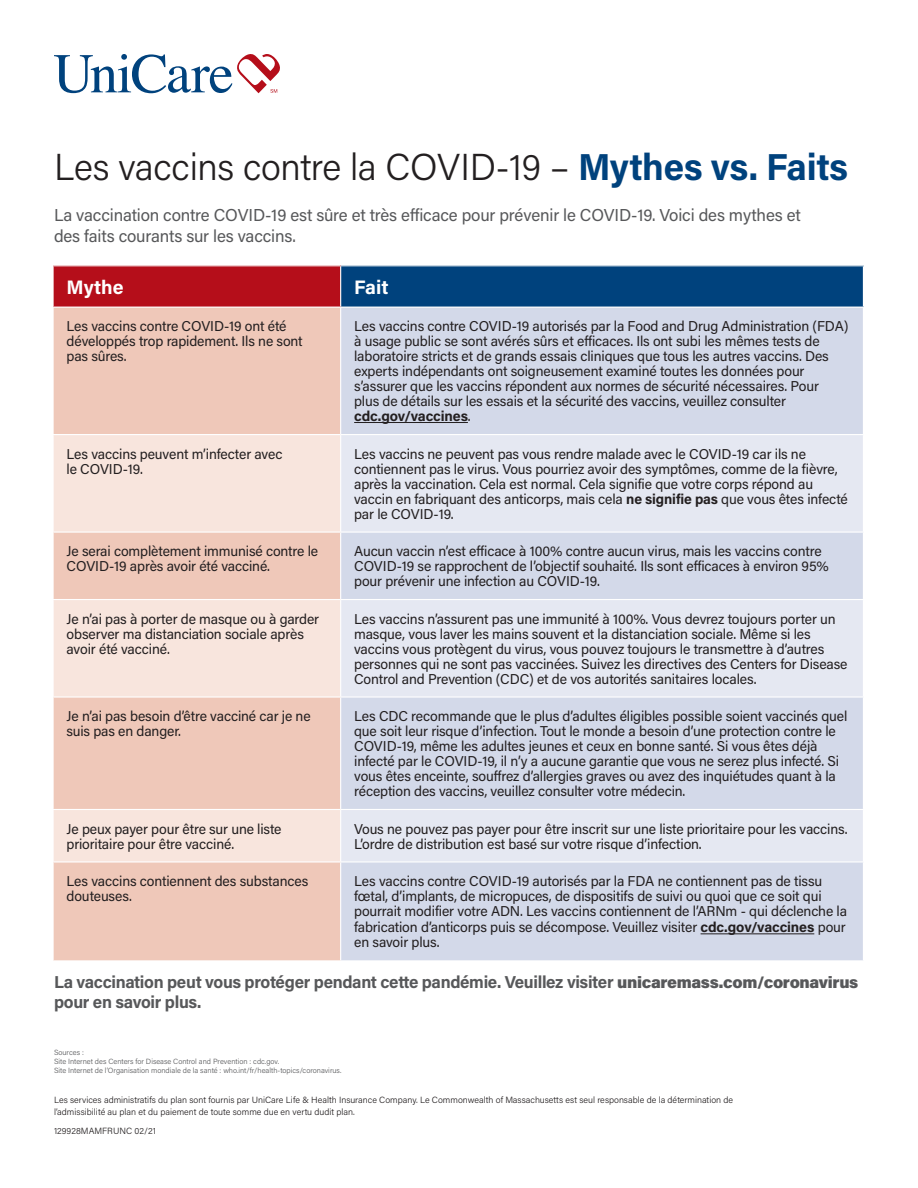
<style>
.page{position:relative;width:918px;height:1188px;background:#fff}
.page>*{position:absolute;margin:0;border:0;box-sizing:border-box;transform-origin:0 0}
.t1{font:300 37.5px "Acumin Pro";letter-spacing:-.01em;color:#231f20}
.t2{font:700 19.5px "Acumin Pro";color:#fff}
.t3{font:17.25px/21px "Acumin Pro";letter-spacing:-.01em;color:#57585a}
.t4{font:700 17.25px/19.5px "Acumin Pro";letter-spacing:-.02em;color:#57585a}
.t5{font:14.25px/15px "Acumin Pro";letter-spacing:-.01em;color:#231f20}
.t6{font:300 9px/12px "Acumin Pro";color:#231f20}
.t7{font:300 7.5px/9px "Acumin Pro";color:#57585a}
.s1{font-weight:700;color:#00427d}
.s2{font-weight:700}
.s3{font-weight:900;font-size:16.5px}
</style>
<div class="page">
<div style="left:53px;top:266px;width:288px;height:41px;background:#b50e1a"></div>
<div style="left:341px;top:266px;width:522px;height:41px;background:#00427d"></div>
<div style="left:54px;top:308px;width:286px;height:652px;background:#efc8b9"></div>
<div style="left:341px;top:308px;width:522px;height:652px;background:#d3d9e9"></div>
<svg style="left:54px;top:435px;width:286px;height:426px;background:#f4d8cd"></svg>
<svg style="left:341px;top:435px;width:522px;height:426px;background:#dde1ee"></svg>
<hr style="left:52px;top:266px;width:2px;height:41px;background:#fff">
<hr style="left:340px;top:266px;width:1px;height:41px;background:#fff">
<hr style="left:52px;top:434px;width:289px;height:1px;background:#fff">
<hr style="left:341px;top:434px;width:523px;height:1px;background:#fff">
<hr style="left:52px;top:531px;width:289px;height:2px;background:#fff">
<hr style="left:341px;top:531px;width:523px;height:2px;background:#fff">
<hr style="left:52px;top:599px;width:289px;height:1px;background:#fff">
<hr style="left:341px;top:599px;width:523px;height:1px;background:#fff">
<hr style="left:52px;top:696px;width:289px;height:2px;background:#fff">
<hr style="left:341px;top:696px;width:523px;height:2px;background:#fff">
<hr style="left:52px;top:809px;width:289px;height:1px;background:#fff">
<hr style="left:341px;top:809px;width:523px;height:1px;background:#fff">
<hr style="left:52px;top:861px;width:289px;height:2px;background:#fff">
<hr style="left:341px;top:861px;width:523px;height:2px;background:#fff">
<hr style="left:354px;top:422px;width:114px;height:1px;background:#231f20">
<hr style="left:701px;top:933px;width:113px;height:1px;background:#231f20">
<svg style="left:54px;top:54px;width:226px;height:39px"></svg>
<h1 class="t1" style="left:54px;top:141px;width:796px">Les vaccins contre la COVID-19 – <span class="s1">Mythes vs. Faits</span></h1>
<p class="t3" style="left:54px;top:204px;width:748px">La vaccination contre COVID-19 est sûre et très efficace pour prévenir le COVID-19. Voici des mythes et des faits courants sur les vaccins.</p>
<h2 class="t2" style="left:67px;top:273px;width:59px">Mythe</h2>
<h2 class="t2" style="left:354px;top:273px;width:36px">Fait</h2>
<p class="t5" style="left:67px;top:318px;width:238px">Les vaccins contre COVID-19 ont été développés trop rapidement. Ils ne sont pas sûres.</p>
<p class="t5" style="left:354px;top:318px;width:496px">Les vaccins contre COVID-19 autorisés par la Food and Drug Administration (FDA) à usage public se sont avérés sûrs et efficaces. Ils ont subi les mêmes tests de laboratoire stricts et de grands essais cliniques que tous les autres vaccins. Des experts indépendants ont soigneusement examiné toutes les données pour s’assurer que les vaccins répondent aux normes de sécurité nécessaires. Pour<br>plus de détails sur les essais et la sécurité des vaccins, veuillez consulter <span class="s2">cdc.gov/vaccines</span>.</p>
<p class="t5" style="left:67px;top:446px;width:217px">Les vaccins peuvent m’infecter avec le COVID-19.</p>
<p class="t5" style="left:354px;top:445px;width:495px">Les vaccins ne peuvent pas vous rendre malade avec le COVID-19 car ils ne contiennent pas le virus. Vous pourriez avoir des symptômes, comme de la fièvre, après la vaccination. Cela est normal. Cela signifie que votre corps répond au vaccin en fabriquant des anticorps, mais cela <span class="s2">ne signifie pas</span> que vous êtes infecté par le COVID-19.</p>
<p class="t5" style="left:67px;top:543px;width:253px">Je serai complètement immunisé contre le<br>COVID-19 après avoir été vacciné.</p>
<p class="t5" style="left:354px;top:543px;width:476px">Aucun vaccin n’est efficace à 100% contre aucun virus, mais les vaccins contre<br>COVID-19 se rapprochent de l’objectif souhaité. Ils sont efficaces à environ 95% pour prévenir une infection au COVID-19.</p>
<p class="t5" style="left:67px;top:610px;width:254px">Je n’ai pas à porter de masque ou à garder observer ma distanciation sociale après avoir été vacciné.</p>
<p class="t5" style="left:354px;top:610px;width:495px">Les vaccins n’assurent pas une immunité à 100%. Vous devrez toujours porter un masque, vous laver les mains souvent et la distanciation sociale. Même si les vaccins vous protègent du virus, vous pouvez toujours le transmettre à d’autres personnes qui ne sont pas vaccinées. Suivez les directives des Centers for Disease Control and Prevention (CDC) et de vos autorités sanitaires locales.</p>
<p class="t5" style="left:67px;top:708px;width:246px">Je n’ai pas besoin d’être vacciné car je ne suis pas en danger.</p>
<p class="t5" style="left:354px;top:708px;width:495px">Les CDC recommande que le plus d’adultes éligibles possible soient vaccinés quel que soit leur risque d’infection. Tout le monde a besoin d’une protection contre le COVID-19, même les adultes jeunes et ceux en bonne santé. Si vous êtes déjà infecté par le COVID-19, il n’y a aucune garantie que vous ne serez plus infecté. Si vous êtes enceinte, souffrez d’allergies graves ou avez des inquiétudes quant à la réception des vaccins, veuillez consulter votre médecin.</p>
<p class="t5" style="left:67px;top:820px;width:216px">Je peux payer pour être sur une liste prioritaire pour être vacciné.</p>
<p class="t5" style="left:354px;top:820px;width:495px">Vous ne pouvez pas payer pour être inscrit sur une liste prioritaire pour les vaccins.<br>L’ordre de distribution est basé sur votre risque d’infection.</p>
<p class="t5" style="left:67px;top:873px;width:243px">Les vaccins contiennent des substances douteuses.</p>
<p class="t5" style="left:354px;top:873px;width:494px">Les vaccins contre COVID-19 autorisés par la FDA ne contiennent pas de tissu fœtal, d’implants, de micropuces, de dispositifs de suivi ou quoi que ce soit qui pourrait modifier votre ADN. Les vaccins contiennent de l’ARNm - qui déclenche la</p>
<p class="t5" style="left:354px;top:919px;width:493px">fabrication d’anticorps puis se décompose. Veuillez visiter <span class="s2">cdc.gov/vaccines</span> pour en savoir plus.</p>
<p class="t4" style="left:54px;top:972px;width:806px">La vaccination peut vous protéger pendant cette pandémie. Veuillez visiter <span class="s3">unicaremass.com/coronavirus </span>pour en savoir plus.</p>
<p class="t7" style="left:54px;top:1048px;width:289px">Sources :<br>Site Internet des Centers for Disease Control and Prevention : cdc.gov.<br>Site Internet de l’Organisation mondiale de la santé : who.int/fr/health-topics/coronavirus.</p>
<p class="t6" style="left:54px;top:1093px;width:681px">Les services administratifs du plan sont fournis par UniCare Life &amp; Health Insurance Company. Le Commonwealth of Massachusetts est seul responsable de la détermination de l’admissibilité au plan et du paiement de toute somme due en vertu dudit plan.</p>
<p class="t6" style="left:54px;top:1124px;width:103px">129928MAMFRUNC 02/21</p>
</div>
